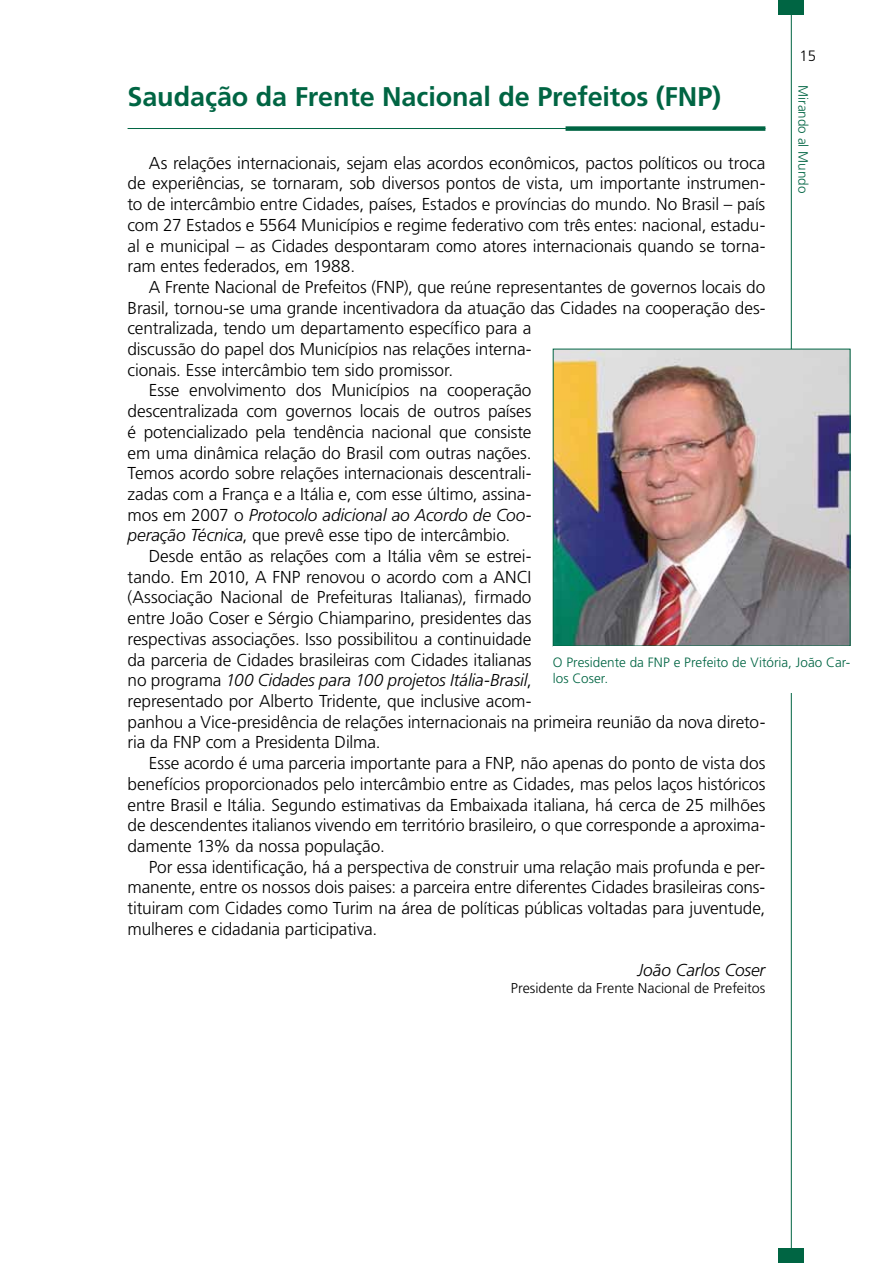
<style>
.page{position:relative;width:893px;height:1263px;background:#fff}
.page>*{position:absolute;margin:0;border:0;box-sizing:border-box;transform-origin:0 0}
.t1{font:700 27px "Frutiger";letter-spacing:-.005em;color:#006543}
.t2{font:300 17.25px/20.7px "Frutiger";letter-spacing:-.01em;color:#000;text-align:justify}
.t3{font:italic 300 17.25px "Frutiger";letter-spacing:-.01em;color:#000}
.t4{font:300 15px "Frutiger";color:#000}
.t5{font:300 14.25px "Frutiger";color:#000}
.t6{font:300 13.5px/16.2px "Frutiger";color:#006543}
.s1{font-style:normal}
.s2{font-style:italic}
</style>
<div class="page">
<hr style="left:791px;top:0;width:1px;height:1263px;background:#006543">
<div style="left:778px;top:0;width:26px;height:15px;background:#006543"></div>
<div style="left:778px;top:1248px;width:26px;height:15px;background:#006543"></div>
<hr style="left:128px;top:128px;width:637px;height:1px;background:#006543">
<div style="left:566px;top:126px;width:199px;height:5px;background:#006543"></div>
<img style="left:555px;top:351px;width:293px;height:293px">
<div style="left:553px;top:349px;width:297px;height:297px;border:1px solid #006543"></div>
<p class="t4" style="left:799px;top:47px;width:18px">15</p>
<p class="t6" style="left:811px;top:85px;width:110px;rotate:90deg">Mirando al Mundo</p>
<h1 class="t1" style="left:128px;top:81px;width:595px">Saudação da Frente Nacional de Prefeitos (FN P)</h1>
<p class="t2" style="left:128px;top:152px;width:639px;text-indent:21px">As relações internacionais, sejam elas acordos econômicos, pactos políticos ou troca de experiências, se tornaram, sob diversos pontos de vista, um importante instrumen&shy;to de intercâmbio entre Cidades, países, Estados e províncias do mundo. No Brasil – país com 27 Estados e 5564 Municípios e regime federativo com três entes: nacional, estadu&shy;al e municipal – as Cidades despontaram como atores internacionais quando se torna&shy;ram entes federados, em 1988.</p>
<p class="t2" style="left:149px;top:277px;width:618px">A Frente Nacional de Prefeitos (FNP), que reúne representantes de governos locais do</p>
<p class="t2" style="left:128px;top:297px;width:639px">Brasil, tornou-se uma grande incentivadora da atuação das Cidades na cooperação des-</p>
<p class="t2" style="left:128px;top:318px;width:405px">centralizada, tendo um departamento específico para a</p>
<p class="t2" style="left:128px;top:339px;width:405px">discussão do papel dos Municípios nas relações interna-</p>
<p class="t2" style="left:128px;top:359px;width:327px">cionais. Esse intercâmbio tem sido promissor.</p>
<p class="t2" style="left:149px;top:380px;width:384px">Esse envolvimento dos Municípios na cooperação</p>
<p class="t2" style="left:128px;top:401px;width:405px">descentralizada com governos locais de outros países</p>
<p class="t2" style="left:128px;top:421px;width:405px">é potencializado pela tendência nacional que consiste</p>
<p class="t2" style="left:128px;top:442px;width:405px">em uma dinâmica relação do Brasil com outras nações.</p>
<p class="t2" style="left:128px;top:463px;width:405px">Temos acordo sobre relações internacionais descentrali-</p>
<p class="t2" style="left:128px;top:484px;width:405px">zadas com a França e a Itália e, com esse último, assina-</p>
<p class="t3" style="left:128px;top:505px;width:405px"><span class="s1">mos em 2007 o</span> Protocolo adicional ao Acordo de Coo-</p>
<p class="t2" style="left:128px;top:525px;width:384px"><span class="s2">peração Técnica</span>, que prevê esse tipo de intercâmbio.</p>
<p class="t2" style="left:149px;top:546px;width:384px">Desde então as relações com a Itália vêm se estrei-</p>
<p class="t2" style="left:128px;top:566px;width:405px">tando. Em 2010, A FNP renovou o acordo com a ANCI</p>
<p class="t2" style="left:128px;top:587px;width:405px">(Associação Nacional de Prefeituras Italianas), firmado</p>
<p class="t2" style="left:128px;top:608px;width:405px">entre João Coser e Sérgio Chiamparino, presidentes das</p>
<p class="t2" style="left:128px;top:628px;width:405px">respectivas associações. Isso possibilitou a continuidade</p>
<p class="t2" style="left:128px;top:649px;width:405px">da parceria de Cidades brasileiras com Cidades italianas</p>
<p class="t3" style="left:128px;top:670px;width:405px"><span class="s1">no programa</span> 100 Cidades para 100 projetos Itália-Brasil<span class="s1">,</span></p>
<p class="t2" style="left:128px;top:691px;width:405px">representado por Alberto Tridente, que inclusive acom-</p>
<p class="t2" style="left:128px;top:711px;width:639px">panhou a Vice-presidência de relações internacionais na primeira reunião da nova direto-</p>
<p class="t2" style="left:128px;top:732px;width:254px">ria da FNP com a Presidenta Dilma.</p>
<p class="t2" style="left:149px;top:753px;width:618px">Esse acordo é uma parceria importante para a FNP, não apenas do ponto de vista dos</p>
<p class="t2" style="left:128px;top:773px;width:639px">benefícios proporcionados pelo intercâmbio entre as Cidades, mas pelos laços históricos</p>
<p class="t2" style="left:128px;top:794px;width:639px">entre Brasil e Itália. Segundo estimativas da Embaixada italiana, há cerca de 25 milhões</p>
<p class="t2" style="left:128px;top:815px;width:639px">de descendentes italianos vivendo em território brasileiro, o que corresponde a aproxima-</p>
<p class="t2" style="left:128px;top:835px;width:259px">damente 13% da nossa população.</p>
<p class="t2" style="left:149px;top:856px;width:618px">Por essa identificação, há a perspectiva de construir uma relação mais profunda e per-</p>
<p class="t2" style="left:128px;top:877px;width:639px">manente, entre os nossos dois paises: a parceira entre diferentes Cidades brasileiras cons-</p>
<p class="t2" style="left:128px;top:898px;width:639px">tituiram com Cidades como Turim na área de políticas públicas voltadas para juventude,</p>
<p class="t2" style="left:128px;top:918px;width:251px">mulheres e cidadania participativa.</p>
<p class="t3" style="left:638px;top:960px;width:129px">João Carlos Coser</p>
<p class="t5" style="left:511px;top:980px;width:256px">Presidente da Frente Nacional de Prefeitos</p>
<p class="t6" style="left:553px;top:654px;width:299px">O Presidente da FNP e Prefeito de Vitória, João Car&shy;los Coser.</p>
</div>
